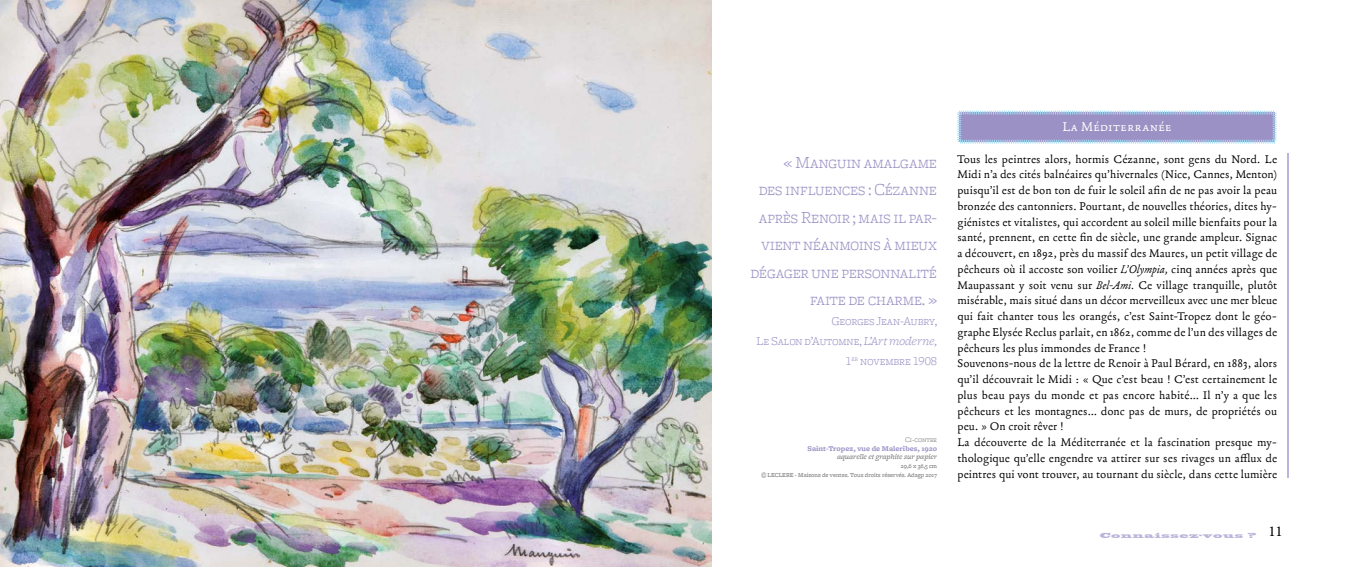
<style>
.page{position:relative;width:1347px;height:567px;background:#fff}
.page>*{position:absolute;margin:0;border:0;box-sizing:border-box;transform-origin:0 0}
.t1{font:17.5px/27.5px "Freight Micro Light SC";letter-spacing:-.015em;color:#9c91c5;text-align:right}
.t2{font:15px "Fabiol SC";letter-spacing:.01em;color:#fff}
.t3{font:13.12px/15.8px "Fabiol";letter-spacing:.005em;color:#000}
.t4{font:12.5px/20px "Freight Micro Light SC";letter-spacing:-.02em;color:#9c91c5;text-align:right}
.t5{font:700 7.5px "Freight Micro";color:#9c91c5}
.t6{font:italic 7.5px "Freight Micro";color:#706f6f}
.t7{font:7.5px "Freight Micro Light SC";color:#706f6f}
.t8{font:6.88px "Blackoak Std";letter-spacing:.1em;color:#bcb5db}
.t9{font:6.25px/8.8px "Freight Micro";color:#706f6f;text-align:right}
.s1{font-family:"Freight Micro";font-weight:300;font-style:italic}
.s2{font-style:italic}
</style>
<div class="page">
<svg style="left:957px;top:110px;width:320px;height:34px;background:#a4a2cf"></svg>
<hr style="left:1286px;top:153px;width:2px;height:325px;background:#bcb5db">
<img style="left:0;top:0;width:711px;height:567px">
<h1 class="t1" style="left:750px;top:149px;width:188px">« Manguin amalgame<br>des influences : Cézanne après Renoir ; mais il par&shy;vient néanmoins à mieux dégager une personnalité faite de charme. »</h1>
<p class="t4" style="left:756px;top:311px;width:182px">Georges Jean-Aubry,<br>Le Salon d’Automne, <span class="s1">L’Art moderne,<br></span>1<sup>er</sup> novembre 1908</p>
<p class="t7" style="left:905px;top:435px;width:34px">Ci-contre</p>
<p class="t5" style="left:807px;top:444px;width:131px">Saint-Tropez, vue de Maleribes, 1920</p>
<p class="t6" style="left:837px;top:453px;width:102px">aquarelle et graphite sur papier</p>
<p class="t9" style="left:761px;top:462px;width:177px">29,6 x 36,5 cm<br>© LECLERE - Maisons de ventes. Tous droits réservés. Adagp 2017</p>
<p class="t2" style="left:1062px;top:119px;width:111px">La Méditerranée</p>
<p class="t3" style="left:957px;top:151px;width:321px">Tous les peintres alors, hormis Cézanne, sont gens du Nord. Le Midi n’a des cités balnéaires qu’hivernales (Nice, Cannes, Menton) puisqu’il est de bon ton de fuir le soleil afin de ne pas avoir la peau bronzée des cantonniers. Pourtant, de nouvelles théories, dites hy&shy;giénistes et vitalistes, qui accordent au soleil mille bienfaits pour la santé, prennent, en cette fin de siècle, une grande ampleur. Signac a découvert, en 1892, près du massif des Maures, un petit village de pêcheurs où il accoste son voilier <span class="s2">L’Olympia,</span> cinq années après que Maupassant y soit venu sur <span class="s2">Bel-Ami.</span> Ce village tranquille, plutôt misérable, mais situé dans un décor merveilleux avec une mer bleue qui fait chanter tous les orangés, c’est Saint-Tropez dont le géo&shy;graphe Elysée Reclus parlait, en 1862, comme de l’un des villages de pêcheurs les plus immondes de France !<br>Souvenons-nous de la lettre de Renoir à Paul Bérard, en 1883, alors qu’il découvrait le Midi : « Que c’est beau ! C’est certainement le plus beau pays du monde et pas encore habité… Il n’y a que les pêcheurs et les montagnes… donc pas de murs, de propriétés ou peu. » On croit rêver !<br>La découverte de la Méditerranée et la fascination presque my&shy;thologique qu’elle engendre va attirer sur ses rivages un afflux de peintres qui vont trouver, au tournant du siècle, dans cette lumière</p>
<p class="t8" style="left:1099px;top:531px;width:185px">Connaissez-vous ? <sup>11</sup></p>
</div>
